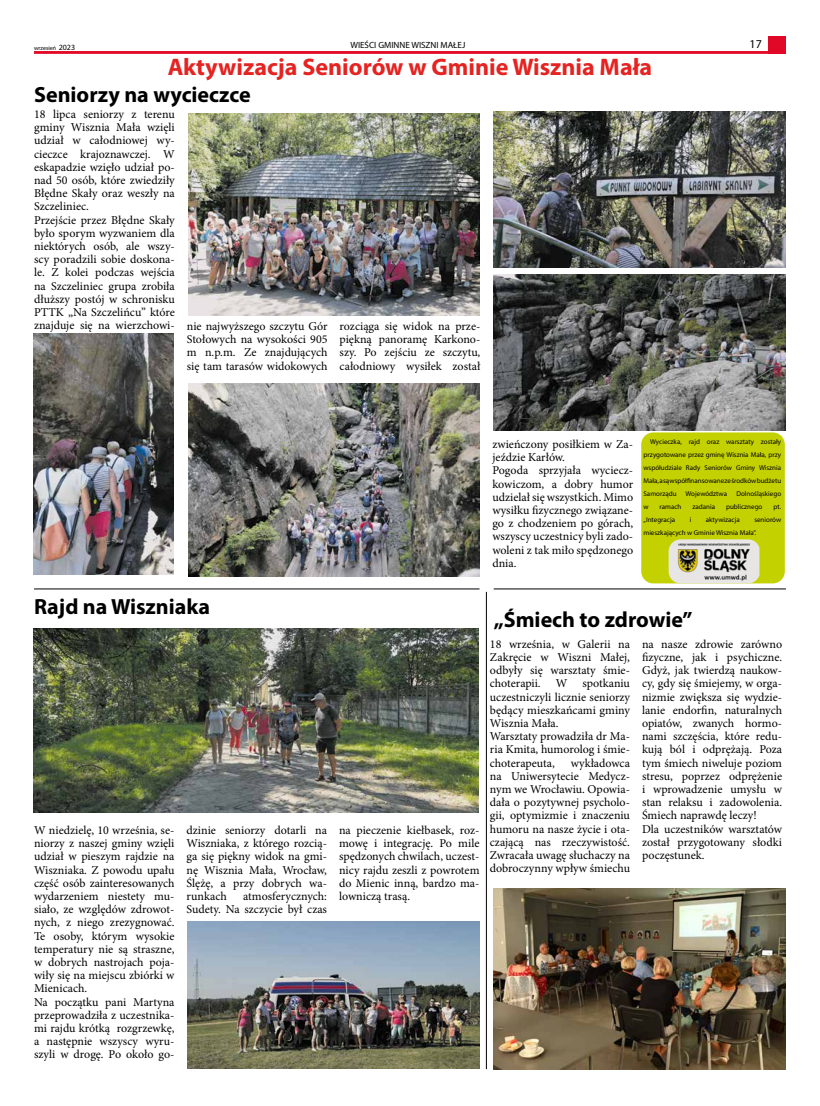
<style>
.page{position:relative;width:820px;height:1106px;background:#fff}
.page>*{position:absolute;margin:0;border:0;box-sizing:border-box;transform-origin:0 0}
.t1{font:700 24px "Myriad Pro";color:#e52321}
.t2{font:700 22px "Myriad Pro";color:#000}
.t3{font:12px/13.2px "Minion Pro";color:#000;text-align:justify}
.t4{font:12px "Myriad Pro";color:#000}
.t5{font:9px "Myriad Pro";color:#000}
.t6{font:7px/13px "Myriad Pro";color:#000;text-align:justify}
.t7{font:6px "Myriad Pro";color:#000}
.s1{font-size:8px}
</style>
<div class="page">
<hr style="left:34px;top:51px;width:751px;height:3px;background:#e10727">
<div style="left:768px;top:37px;width:17px;height:17px;background:#e10727"></div>
<img style="left:188px;top:114px;width:291px;height:201px">
<img style="left:34px;top:334px;width:139px;height:241px">
<hr style="left:34px;top:588px;width:445px;height:1px;background:#000">
<hr style="left:485px;top:592px;width:1px;height:477px;background:#000">
<img style="left:34px;top:629px;width:444px;height:183px">
<img style="left:187px;top:921px;width:292px;height:147px">
<img style="left:493px;top:888px;width:291px;height:181px">
<hr style="left:493px;top:588px;width:292px;height:1px;background:#000">
<img style="left:188px;top:383px;width:291px;height:193px">
<img style="left:493px;top:111px;width:292px;height:156px">
<img style="left:493px;top:274px;width:292px;height:156px">
<div style="left:641px;top:432px;width:143px;height:151px;background:#c4d100;border-radius:12px"></div>
<img style="left:668px;top:539px;width:91px;height:44px">
<p class="t7" style="left:34px;top:44px;width:43px">wrzesień <span class="s1">2023</span></p>
<p class="t5" style="left:350px;top:40px;width:116px">WIEŚCI GMINNE WISZNI MAŁEJ</p>
<p class="t4" style="left:749px;top:37px;width:14px">17</p>
<h2 class="t2" style="left:34px;top:80px;width:218px">Seniorzy na wycieczce</h2>
<p class="t3" style="left:34px;top:107px;width:142px">18 lipca seniorzy z terenu</p>
<p class="t3" style="left:34px;top:121px;width:142px">gminy Wisznia Mała wzięli</p>
<p class="t3" style="left:34px;top:134px;width:142px">udział w całodniowej wy-</p>
<p class="t3" style="left:34px;top:147px;width:142px">cieczce krajoznawczej. W</p>
<p class="t3" style="left:34px;top:160px;width:142px">eskapadzie wzięło udział po-</p>
<p class="t3" style="left:34px;top:173px;width:142px">nad 50 osób, które zwiedziły</p>
<p class="t3" style="left:34px;top:187px;width:142px">Błędne Skały oraz weszły na</p>
<p class="t3" style="left:34px;top:200px;width:56px">Szczeliniec.</p>
<p class="t3" style="left:34px;top:213px;width:142px">Przejście przez Błędne Skały</p>
<p class="t3" style="left:34px;top:226px;width:142px">było sporym wyzwaniem dla</p>
<p class="t3" style="left:34px;top:239px;width:142px">niektórych osób, ale wszy-</p>
<p class="t3" style="left:34px;top:253px;width:142px">scy poradzili sobie doskona-</p>
<p class="t3" style="left:34px;top:266px;width:142px">le. Z kolei podczas wejścia</p>
<p class="t3" style="left:34px;top:279px;width:142px">na Szczeliniec grupa zrobiła</p>
<p class="t3" style="left:34px;top:292px;width:142px">dłuższy postój w schronisku</p>
<p class="t3" style="left:34px;top:305px;width:142px">PTTK „Na Szczelińcu” które</p>
<p class="t3" style="left:34px;top:319px;width:295px">znajduje się na wierzchowi- nie najwyższego szczytu Gór</p>
<p class="t3" style="left:187px;top:333px;width:142px">Stołowych na wysokości 905</p>
<p class="t3" style="left:187px;top:346px;width:142px">m n.p.m. Ze znajdujących</p>
<p class="t3" style="left:187px;top:359px;width:142px">się tam tarasów widokowych</p>
<h1 class="t1" style="left:168px;top:51px;width:486px">Aktywizacja Seniorów w Gminie Wisznia Mała</h1>
<p class="t3" style="left:339px;top:319px;width:142px">rozciąga się widok na prze&shy;piękną panoramę Karkono&shy;szy. Po zejściu ze szczytu, całodniowy wysiłek został</p>
<p class="t3" style="left:492px;top:437px;width:142px;text-align:left">zwieńczony posiłkiem w Za&shy;jeździe Karłów.<br>Pogoda sprzyjała wyciecz&shy;kowiczom, a dobry humor udzielał się wszystkich. Mimo wysiłku fizycznego związane&shy;go z chodzeniem po górach, wszyscy uczestnicy byli zado&shy;woleni z tak miło spędzonego dnia.</p>
<p class="t6" style="left:643px;top:435px;width:139px;text-indent:7px">Wycieczka, rajd oraz warsztaty zostały przygotowane przez gminę Wisznia Mała, przy współudziale Rady Seniorów Gminy Wisznia Mała, a są współfinansowane ze środków budżetu Samorządu</p>
<p class="t6" style="left:685px;top:487px;width:43px">Województwa</p>
<p class="t6" style="left:736px;top:487px;width:46px">Dolnośląskiego</p>
<p class="t6" style="left:643px;top:500px;width:7px">w</p>
<p class="t6" style="left:659px;top:500px;width:23px">ramach</p>
<p class="t6" style="left:692px;top:500px;width:24px">zadania</p>
<p class="t6" style="left:725px;top:500px;width:38px">publicznego</p>
<p class="t6" style="left:773px;top:500px;width:9px">pt.</p>
<p class="t6" style="left:643px;top:513px;width:33px">„Integracja</p>
<p class="t6" style="left:689px;top:513px;width:3px">i</p>
<p class="t6" style="left:705px;top:513px;width:35px">aktywizacja</p>
<p class="t6" style="left:643px;top:513px;width:139px;text-indent:111px">seniorów mieszkających w Gminie Wisznia Mała”.</p>
<h2 class="t2" style="left:34px;top:592px;width:177px">Rajd na Wiszniaka</h2>
<p class="t3" style="left:34px;top:823px;width:142px;text-align:left">W niedzielę, 10 września, se&shy;niorzy z naszej gminy wzięli udział w pieszym rajdzie na<br>Wiszniaka. Z powodu upału część osób zainteresowanych wydarzeniem niestety mu&shy;siało, ze względów zdrowot&shy;nych, z niego zrezygnować.<br>Te osoby, którym wysokie temperatury nie są straszne, w dobrych nastrojach poja&shy;wiły się na miejscu zbiórki w<br>Mienicach.<br>Na początku pani Martyna przeprowadziła z uczestnika&shy;mi rajdu krótką rozgrzewkę, a następnie wszyscy wyru&shy;szyli w drogę. Po około go-</p>
<p class="t3" style="left:186px;top:823px;width:142px">dzinie seniorzy dotarli na Wiszniaka, z którego rozcią&shy;ga się piękny widok na gmi&shy;nę Wisznia Mała, Wrocław, Ślężę, a przy dobrych wa&shy;runkach</p>
<p class="t3" style="left:186px;top:889px;width:142px;text-align:right">atmosferycznych:<br>Sudety. Na szczycie był czas</p>
<p class="t3" style="left:339px;top:823px;width:142px">na pieczenie kiełbasek, roz&shy;mowę i integrację. Po mile spędzonych chwilach, uczest&shy;nicy rajdu zeszli z powrotem do Mienic inną, bardzo ma&shy;lowniczą trasą.</p>
<h2 class="t2" style="left:493px;top:605px;width:200px">„Śmiech to zdrowie”</h2>
<p class="t3" style="left:489px;top:637px;width:141px;text-align:left">18 września, w Galerii na<br>Zakręcie w Wiszni Małej, odbyły się warsztaty śmie&shy;choterapii. W spotkaniu uczestniczyli licznie seniorzy będący mieszkańcami gminy<br>Wisznia Mała.<br>Warsztaty prowadziła dr Ma&shy;ria Kmita, humorolog i śmie&shy;choterapeuta,</p>
<p class="t3" style="left:641px;top:637px;width:142px;text-align:left">na nasze zdrowie zarówno fizyczne, jak i psychiczne.<br>Gdyż, jak twierdzą naukow&shy;cy, gdy się śmiejemy, w orga&shy;nizmie zwiększa się wydzie&shy;lanie endorfin, naturalnych opiatów, zwanych hormo&shy;nami szczęścia, które redu&shy;kują ból i odprężają. Poza tym śmiech niweluje poziom stresu, poprzez odprężenie i wprowadzenie umysłu w stan relaksu i zadowolenia.<br>Śmiech naprawdę leczy!<br>Dla uczestników warsztatów został przygotowany słodki poczęstunek.</p>
<p class="t3" style="left:489px;top:756px;width:141px;text-indent:81px">wykładowca na Uniwersytecie Medycz&shy;nym we Wrocławiu. Opowia&shy;dała o pozytywnej psycholo&shy;gii, optymizmie i znaczeniu humoru na nasze życie i ota&shy;czającą nas rzeczywistość.<br>Zwracała uwagę słuchaczy na dobroczynny wpływ śmiechu</p>
</div>
